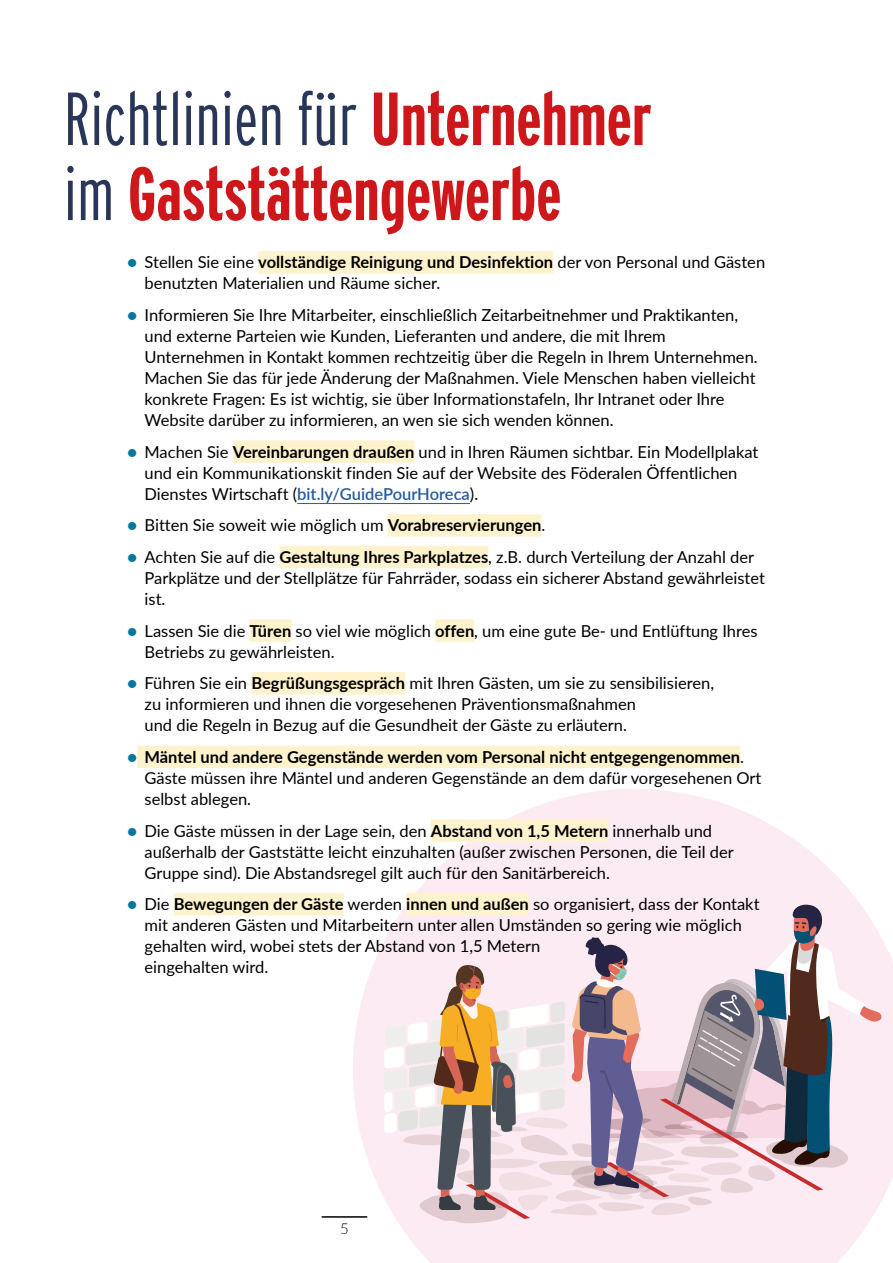
<style>
.page{position:relative;width:893px;height:1263px;background:#fff}
.page>*{position:absolute;margin:0;border:0;box-sizing:border-box;transform-origin:0 0}
.Title{font:700 75px/75px "Interstate Compressed";color:#cd171a}
.Body_text_bullet{font:16.5px/21px "Lato";color:#000}
.t1{font:300 15px "Lato";color:#000}
.s1{font-weight:300;color:#293659}
.s2{font-weight:900;color:#04779c}
.s3{font-weight:700}
.s4{font-weight:600;color:#275b9b}
</style>
<div class="page">
<svg style="left:353px;top:789px;width:540px;height:474px;fill:#fcebf2"></svg>
<svg style="left:384px;top:902px;width:498px;height:321px"></svg>
<div style="left:258px;top:251px;width:295px;height:23px;background:#fff3ce"></div>
<div style="left:233px;top:440px;width:181px;height:23px;background:#fff3ce"></div>
<hr style="left:297px;top:503px;width:173px;height:1px;background:#275b9b">
<div style="left:388px;top:514px;width:153px;height:23px;background:#fff3ce"></div>
<div style="left:280px;top:546px;width:208px;height:22px;background:#fff3ce"></div>
<div style="left:250px;top:619px;width:41px;height:23px;background:#fff3ce"></div>
<div style="left:435px;top:619px;width:39px;height:23px;background:#fff3ce"></div>
<div style="left:251px;top:672px;width:154px;height:22px;background:#fff3ce"></div>
<div style="left:137px;top:746px;width:603px;height:22px;background:#fff3ce"></div>
<div style="left:431px;top:819px;width:177px;height:23px;background:#fff3ce"></div>
<div style="left:174px;top:893px;width:170px;height:22px;background:#fff3ce"></div>
<div style="left:406px;top:893px;width:123px;height:22px;background:#fff3ce"></div>
<hr style="left:322px;top:1216px;width:45px;height:2px;background:#000">
<p class="Title" style="left:64px;top:81px;width:589px"><span class="s1">Richtlinien für</span> Unternehmer <span class="s1">im</span> Gaststättengewerbe</p>
<p class="Body_text_bullet" style="left:145px;top:251px;width:622px;text-indent:-17px"><span class="s2">•</span> Stellen Sie eine <span class="s3">vollständige Reinigung und Desinfektion</span> der von Personal und Gästen benutzten Materialien und Räume sicher.</p>
<p class="Body_text_bullet" style="left:145px;top:304px;width:615px;text-indent:-17px"><span class="s2">•</span> Informieren Sie Ihre Mitarbeiter, einschließlich Zeitarbeitnehmer und Praktikanten, und externe Parteien wie Kunden, Lieferanten und andere, die mit Ihrem Unternehmen in Kontakt kommen rechtzeitig über die Regeln in Ihrem Unternehmen.<br>Machen Sie das für jede Änderung der Maßnahmen. Viele Menschen haben vielleicht konkrete Fragen: Es ist wichtig, sie über Informationstafeln, Ihr Intranet oder Ihre Website darüber zu informieren, an wen sie sich wenden können.</p>
<p class="Body_text_bullet" style="left:145px;top:440px;width:615px;text-indent:-17px"><span class="s2">•</span> Machen Sie <span class="s3">Vereinbarungen draußen</span> und in Ihren Räumen sichtbar. Ein Modellplakat und ein Kommunikationskit finden Sie auf der Website des Föderalen Öffentlichen<br>Dienstes Wirtschaft (<span class="s4">bit.ly/GuidePourHoreca</span>).</p>
<p class="Body_text_bullet" style="left:128px;top:514px;width:419px"><span class="s2">•</span> Bitten Sie soweit wie möglich um <span class="s3">Vorabreservierungen</span>.</p>
<p class="Body_text_bullet" style="left:145px;top:546px;width:622px;text-indent:-17px"><span class="s2">•</span> Achten Sie auf die <span class="s3">Gestaltung Ihres Parkplatzes</span>, z.B. durch Verteilung der Anzahl der<br>Parkplätze und der Stellplätze für Fahrräder, sodass ein sicherer Abstand gewährleistet ist.</p>
<p class="Body_text_bullet" style="left:145px;top:619px;width:615px;text-indent:-17px"><span class="s2">•</span> Lassen Sie die <span class="s3">Türen</span> so viel wie möglich <span class="s3">offen</span>, um eine gute Be- und Entlüftung Ihres<br>Betriebs zu gewährleisten.</p>
<p class="Body_text_bullet" style="left:145px;top:672px;width:571px;text-indent:-17px"><span class="s2">•</span> Führen Sie ein <span class="s3">Begrüßungsgespräch</span> mit Ihren Gästen, um sie zu sensibilisieren, zu informieren und ihnen die vorgesehenen Präventionsmaßnahmen<br>und die Regeln in Bezug auf die Gesundheit der Gäste zu erläutern.</p>
<p class="Body_text_bullet" style="left:145px;top:746px;width:618px;text-indent:-17px"><span class="s2">•</span> <span class="s3">Mäntel und andere Gegenstände werden vom Personal nicht entgegengenommen</span>.<br>Gäste müssen ihre Mäntel und anderen Gegenstände an dem dafür vorgesehenen Ort selbst ablegen.</p>
<p class="Body_text_bullet" style="left:145px;top:819px;width:591px;text-indent:-17px"><span class="s2">•</span> Die Gäste müssen in der Lage sein, den <span class="s3">Abstand von 1,5 Metern</span> innerhalb und außerhalb der Gaststätte leicht einzuhalten (außer zwischen Personen, die Teil der<br>Gruppe sind). Die Abstandsregel gilt auch für den Sanitärbereich.</p>
<p class="Body_text_bullet" style="left:145px;top:893px;width:616px;text-indent:-17px"><span class="s2">•</span> Die <span class="s3">Bewegungen der Gäste</span> werden <span class="s3">innen und außen</span> so organisiert, dass der Kontakt mit anderen Gästen und Mitarbeitern unter allen Umständen so gering wie möglich gehalten wird, wobei stets der Abstand von 1,5 Metern<br>eingehalten wird.</p>
<p class="t1" style="left:340px;top:1218px;width:10px">5</p>
</div>
